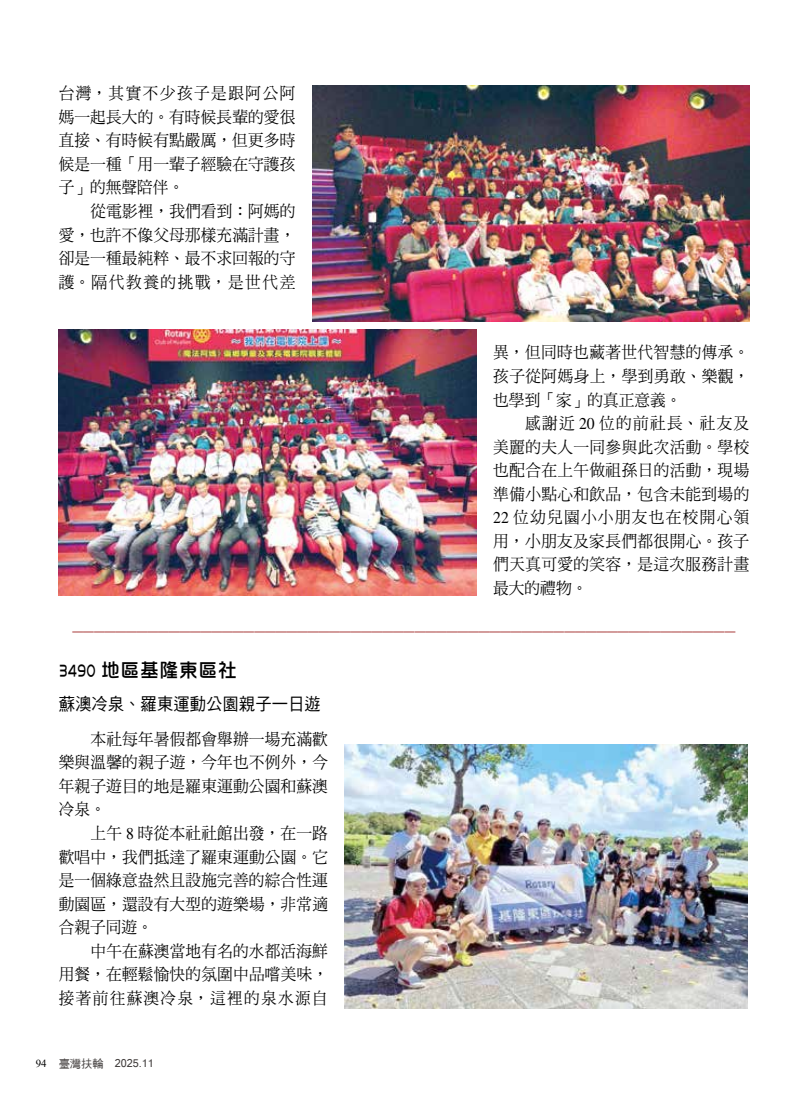
<style>
.page{position:relative;width:808px;height:1106px;background:#fff}
.page>*{position:absolute;margin:0;border:0;box-sizing:border-box;transform-origin:0 0}
.t1{font:22.5px "MS Mincho";color:#b14e4d;scale:.95 1}
.t2{font:19.5px "DF Hua Zong Std W5";color:#000;scale:.7 1}
.t3{font:17.25px "DF Hei Std W5";color:#000;scale:.95 1}
.t4{font:16.5px/23.5px "DF Ming Std W5";letter-spacing:.01em;color:#000;text-align:justify;scale:.95 1}
.t5{font:12px "Latha";color:#3e3a39}
.s1{font-family:"Times LT Std"}
.s2{font-family:"Aparajita";font-size:13.5px;color:#000}
.s3{font-family:"DF Hei W5 WIN BF";font-size:11.25px}
</style>
<div class="page">
<img style="left:59px;top:330px;width:417px;height:266px">
<img style="left:345px;top:744px;width:403px;height:264px">
<img style="left:312px;top:85px;width:437px;height:236px">
<p class="t4" style="left:59px;top:81px;width:251px">台灣，其實不少孩子是跟阿公阿媽一起長大的。有時候長輩的愛很直接、有時候有點嚴厲，但更多時候是一種「用一輩子經驗在守護孩子」的無聲陪伴。</p>
<p class="t4" style="left:59px;top:199px;width:251px;text-indent:32px">從電影裡，我們看到：阿媽的愛，也許不像父母那樣充滿計畫，卻是一種最純粹、最不求回報的守護。隔代教養的挑戰，是世代差</p>
<p class="t4" style="left:493px;top:340px;width:271px">異，但同時也藏著世代智慧的傳承。孩子從阿媽身上，學到勇敢、樂觀，也學到「家」的真正意義。</p>
<p class="t4" style="left:493px;top:411px;width:271px;text-indent:32px">感謝近 <span class="s1">20</span> 位的前社長、社友及美麗的夫人一同參與此次活動。學校也配合在上午做祖孫日的活動，現場準備小點心和飲品，包含未能到場的<span class="s1">22</span> 位幼兒園小小朋友也在校開心領用，小朋友及家長們都很開心。孩子們天真可愛的笑容，是這次服務計畫最大的禮物。</p>
<h1 class="t1" style="left:73px;top:620px;width:699px">−−−−−−−−−−−−−−−−−−−−−−−−−−−−−−−−−−−−−−−−−−−−−−−−−−−−−−−−−−−−−−</h1>
<p class="t2" style="left:59px;top:659px;width:257px">3490 地區基隆東區社</p>
<p class="t3" style="left:59px;top:694px;width:278px">蘇澳冷泉、羅東運動公園親子一日遊</p>
<p class="t4" style="left:59px;top:727px;width:285px;text-indent:32px">本社每年暑假都會舉辦一場充滿歡樂與溫馨的親子遊，今年也不例外，今年親子遊目的地是羅東運動公園和蘇澳冷泉。</p>
<p class="t4" style="left:59px;top:821px;width:285px;text-indent:32px">上午 <span class="s1">8</span> 時從本社社館出發，在一路歡唱中，我們抵達了羅東運動公園。它是一個綠意盎然且設施完善的綜合性運動園區，還設有大型的遊樂場，非常適合親子同遊。</p>
<p class="t4" style="left:59px;top:938px;width:285px;text-indent:32px">中午在蘇澳當地有名的水都活海鮮用餐，在輕鬆愉快的氛圍中品嚐美味，接著前往蘇澳冷泉，這裡的泉水源自</p>
<p class="t5" style="left:36px;top:1054px;width:120px"><span class="s2">94</span> <span class="s3">臺灣扶輪　</span>2025.11</p>
</div>
